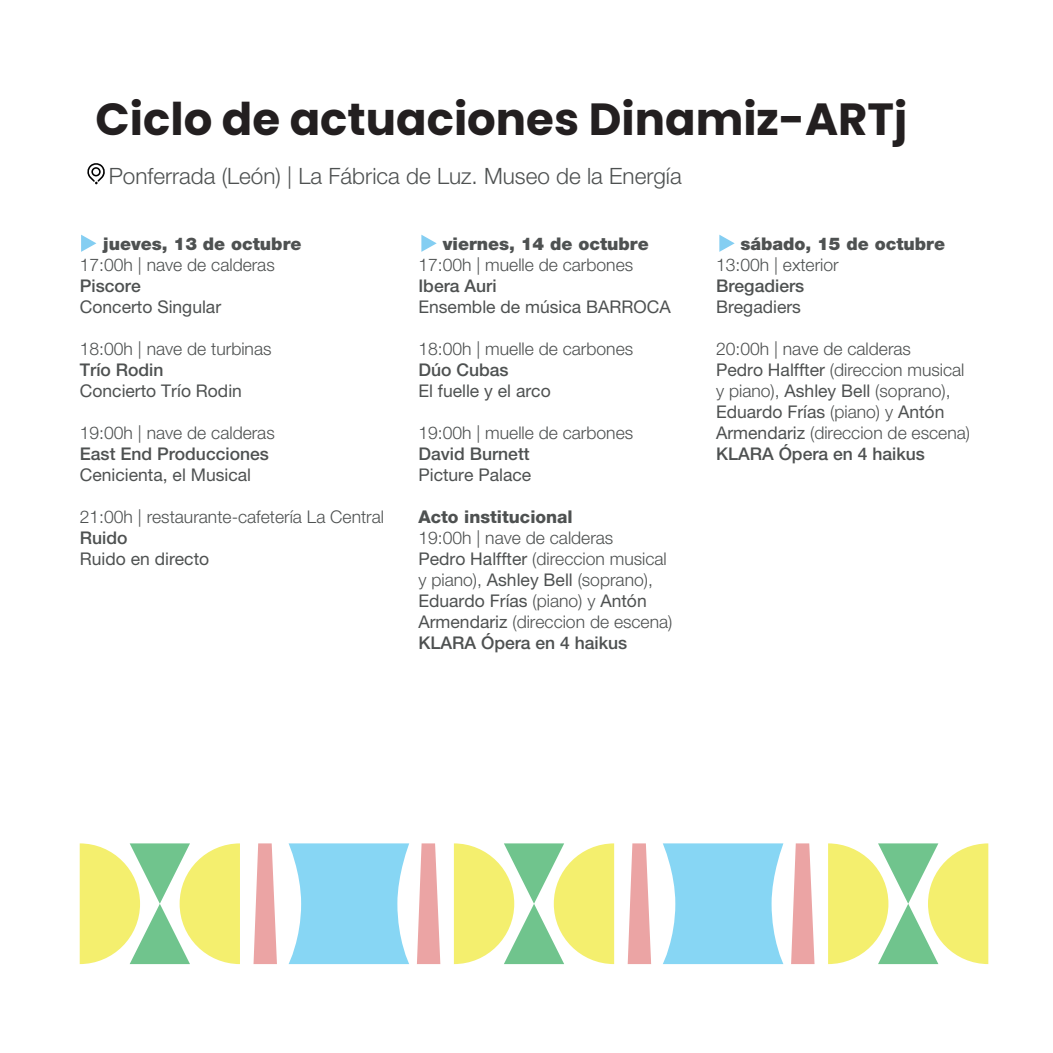
<style>
.page{position:relative;width:1053px;height:1053px;background:#fff}
.page>*{position:absolute;margin:0;border:0;box-sizing:border-box;transform-origin:0 0}
.t1{font:700 45px "Poppins";color:#231f20}
.t2{font:300 22.5px "Helvetica Neue";color:#4e5151}
.t3{font:300 17.5px/21px "Helvetica Neue";color:#4e5151}
.t4{font:17.5px "Helvetica Neue";color:#4e5151}
.t5{font:500 17.5px "Helvetica Neue";color:#4e5151}
.t6{font:900 17.5px "Helvetica Neue";color:#4e5151}
.t7{font:800 17.5px "Helvetica 85";color:#4e5151}
.s1{font-weight:400}
.s2{font-weight:500}
</style>
<div class="page">
<svg style="left:454px;top:843px;width:160px;height:121px"></svg>
<svg style="left:80px;top:843px;width:160px;height:121px"></svg>
<svg style="left:417px;top:843px;width:23px;height:121px"></svg>
<svg style="left:253px;top:843px;width:24px;height:121px"></svg>
<svg style="left:288px;top:843px;width:121px;height:121px;background:#97dbf5"></svg>
<svg style="left:828px;top:843px;width:160px;height:121px"></svg>
<svg style="left:791px;top:843px;width:23px;height:121px"></svg>
<svg style="left:627px;top:843px;width:24px;height:121px"></svg>
<svg style="left:663px;top:843px;width:120px;height:121px;background:#96dbf5"></svg>
<svg style="left:81px;top:235px;width:15px;height:17px"></svg>
<svg style="left:421px;top:235px;width:15px;height:17px"></svg>
<svg style="left:719px;top:235px;width:15px;height:17px"></svg>
<svg style="left:87px;top:163px;width:18px;height:21px"></svg>
<h1 class="t1" style="left:95px;top:93px;width:813px">Ciclo de actuaciones Dinamiz-ARTj</h1>
<p class="t2" style="left:109px;top:162px;width:574px">Ponferrada (León) | La Fábrica de Luz. Museo de la Energía</p>
<p class="t6" style="left:103px;top:233px;width:200px">jueves, 13 de octubre</p>
<p class="t3" style="left:80px;top:253px;width:196px">17:00h | nave de calderas</p>
<p class="t5" style="left:80px;top:275px;width:62px">Piscore</p>
<p class="t4" style="left:80px;top:296px;width:143px">Concerto Singular</p>
<p class="t3" style="left:80px;top:337px;width:193px">18:00h | nave de turbinas</p>
<p class="t5" style="left:80px;top:359px;width:85px">Trío Rodin</p>
<p class="t4" style="left:80px;top:380px;width:164px">Concierto Trío Rodin</p>
<p class="t3" style="left:80px;top:421px;width:196px">19:00h | nave de calderas</p>
<p class="t5" style="left:80px;top:443px;width:191px">East End Producciones</p>
<p class="t4" style="left:80px;top:464px;width:173px">Cenicienta, el Musical</p>
<p class="t3" style="left:80px;top:505px;width:306px">21:00h | restaurante-cafetería La Central</p>
<p class="t5" style="left:80px;top:527px;width:49px">Ruido</p>
<p class="t4" style="left:80px;top:548px;width:131px">Ruido en directo</p>
<p class="t6" style="left:443px;top:233px;width:207px">viernes, 14 de octubre</p>
<p class="t3" style="left:418px;top:253px;width:216px">17:00h | muelle de carbones</p>
<p class="t5" style="left:418px;top:275px;width:80px">Ibera Auri</p>
<p class="t4" style="left:418px;top:296px;width:254px">Ensemble de música BARROCA</p>
<p class="t3" style="left:418px;top:337px;width:216px">18:00h | muelle de carbones</p>
<p class="t5" style="left:418px;top:359px;width:92px">Dúo Cubas</p>
<p class="t4" style="left:418px;top:380px;width:134px">El fuelle y el arco</p>
<p class="t3" style="left:418px;top:421px;width:216px">19:00h | muelle de carbones</p>
<p class="t5" style="left:418px;top:443px;width:113px">David Burnett</p>
<p class="t4" style="left:418px;top:464px;width:114px">Picture Palace</p>
<p class="t7" style="left:418px;top:506px;width:156px">Acto institucional</p>
<p class="t3" style="left:418px;top:526px;width:255px">19:00h | nave de calderas<br><span class="s1">Pedro Halffter</span> (direccion musical y piano), <span class="s1">Ashley Bell</span> (soprano),<br><span class="s1">Eduardo Frías</span> (piano) y <span class="s1">Antón<br>Armendariz</span> (direccion de escena)<br><span class="s2">KLARA Ópera en 4 haikus</span></p>
<p class="t6" style="left:740px;top:233px;width:206px">sábado, 15 de octubre</p>
<p class="t3" style="left:716px;top:253px;width:124px">13:00h | exterior</p>
<p class="t5" style="left:716px;top:275px;width:90px">Bregadiers</p>
<p class="t4" style="left:716px;top:296px;width:86px">Bregadiers</p>
<p class="t3" style="left:716px;top:337px;width:255px">20:00h | nave de calderas<br><span class="s1">Pedro Halffter</span> (direccion musical y piano), <span class="s1">Ashley Bell</span> (soprano),<br><span class="s1">Eduardo Frías</span> (piano) y <span class="s1">Antón<br>Armendariz</span> (direccion de escena)<br><span class="s2">KLARA Ópera en 4 haikus</span></p>
</div>
